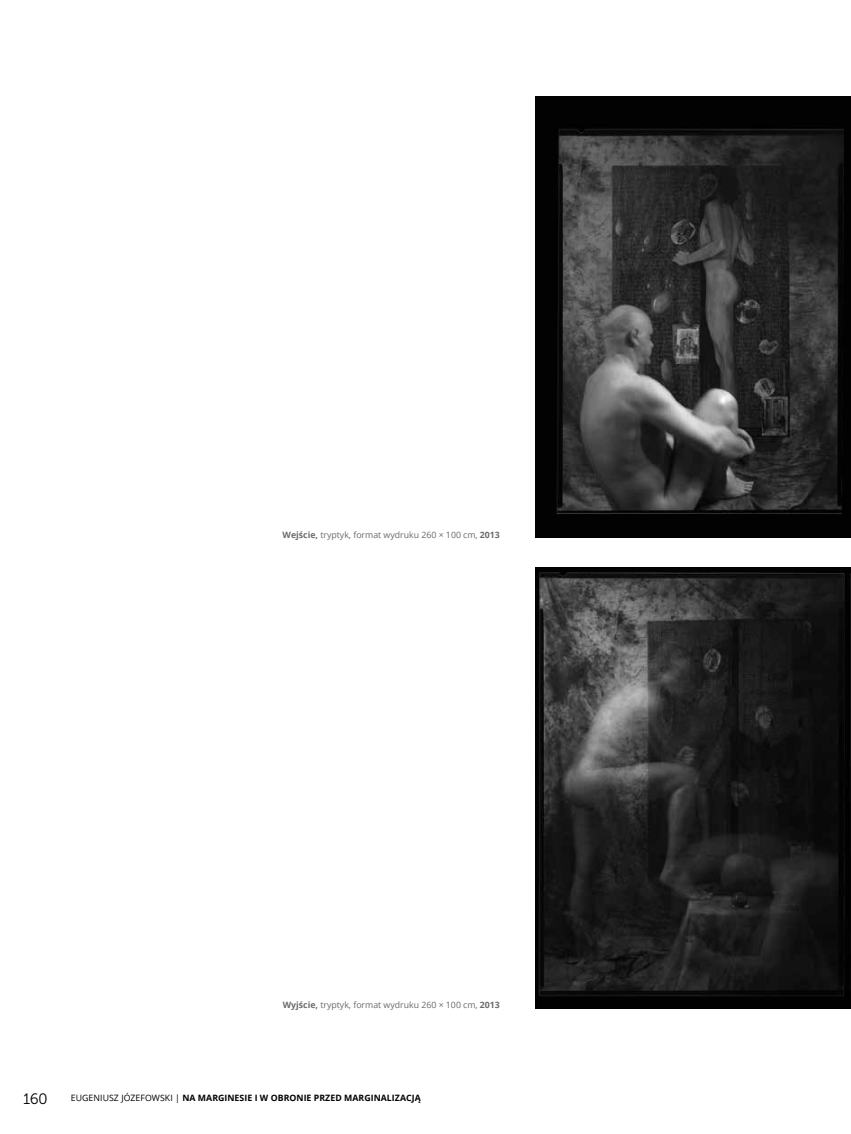
<style>
.page{position:relative;width:851px;height:1134px;background:#fff}
.page>*{position:absolute;margin:0;border:0;box-sizing:border-box;transform-origin:0 0}
.t1{font:15px "Museo 300";color:#000}
.t2{font:8.75px "Open Sans";color:#6b6b6a}
.t3{font:700 8.75px "Open Sans";letter-spacing:.005em;color:#000}
.s1{font-weight:700}
.s2{font-weight:400}
</style>
<div class="page">
<img style="left:535px;top:97px;width:315px;height:441px">
<img style="left:535px;top:567px;width:315px;height:441px">
<p class="t2" style="left:282px;top:529px;width:219px"><span class="s1">Wejście,</span> tryptyk, format wydruku 260 × 100 cm, <span class="s1">2013</span></p>
<p class="t2" style="left:283px;top:999px;width:219px"><span class="s1">Wyjście,</span> tryptyk, format wydruku 260 × 100 cm, <span class="s1">2013</span></p>
<h1 class="t1" style="left:23px;top:1090px;width:26px">160</h1>
<p class="t3" style="left:71px;top:1092px;width:351px"><span class="s2">EUGENIUSZ JÓZEFOWSKI |</span> NA MARGINESIE I W OBRONIE PRZED MARGINALIZACJĄ</p>
</div>
